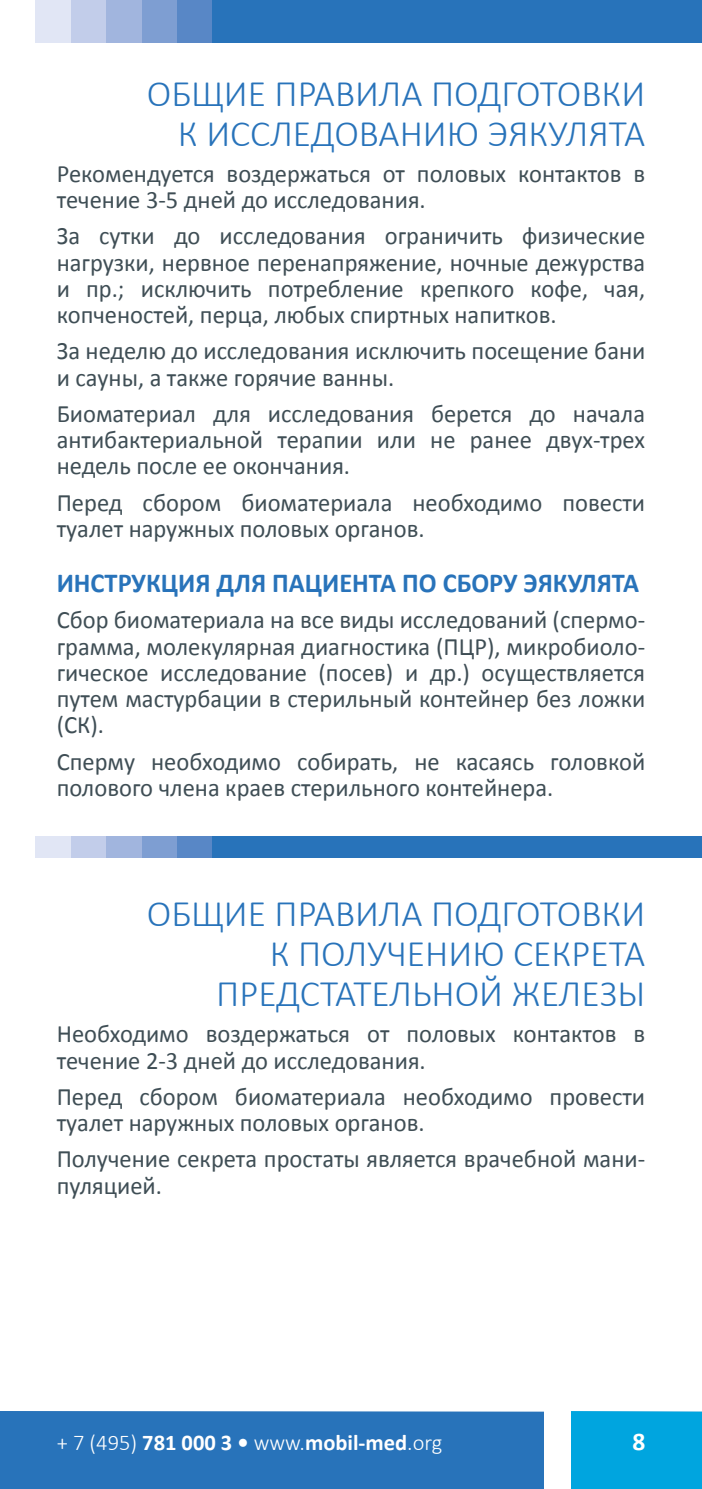
<style>
.page{position:relative;width:702px;height:1489px;background:#fff}
.page>*{position:absolute;margin:0;border:0;box-sizing:border-box;transform-origin:0 0}
.t1{font:300 37.5px/40px "Calibri";color:#2873ba;text-align:right}
.t2{font:700 27.5px "Calibri";color:#2873ba;scale:.96 1}
.t3{font:700 25.5px "Calibri";color:#fff}
.t4{font:25px/26.2px "Calibri";color:#3f4e55}
.t5{font:700 22.5px "Calibri";color:#fff}
.s1{font-weight:300}
</style>
<div class="page">
<div style="left:196px;top:836px;width:506px;height:21px;background:#2873ba"></div>
<div style="left:35px;top:836px;width:36px;height:21px;background:#e1e6f5"></div>
<div style="left:71px;top:836px;width:35px;height:21px;background:#c2cdea"></div>
<div style="left:106px;top:836px;width:36px;height:21px;background:#a1b5de"></div>
<div style="left:142px;top:836px;width:35px;height:21px;background:#7e9ed2"></div>
<div style="left:177px;top:836px;width:36px;height:21px;background:#5887c6"></div>
<div style="left:196px;top:0;width:506px;height:43px;background:#2873ba"></div>
<div style="left:35px;top:0;width:36px;height:43px;background:#e1e6f5"></div>
<div style="left:71px;top:0;width:35px;height:43px;background:#c2cdea"></div>
<div style="left:106px;top:0;width:36px;height:43px;background:#a1b5de"></div>
<div style="left:142px;top:0;width:35px;height:43px;background:#7e9ed2"></div>
<div style="left:177px;top:0;width:36px;height:43px;background:#5887c6"></div>
<div style="left:0;top:1411px;width:544px;height:77px;background:#2873ba"></div>
<div style="left:554px;top:1410px;width:148px;height:78px;background:#00a5df"></div>
<div style="left:544px;top:1410px;width:27px;height:78px;background:#fff"></div>
<h1 class="t1" style="left:147px;top:73px;width:499px">ОБЩИЕ ПРАВИЛА ПОДГОТОВКИ<br>К ИССЛЕДОВАНИЮ ЭЯКУЛЯТА</h1>
<p class="t4" style="left:57px;top:160px;width:590px">Рекомендуется воздержаться от половых контактов в течение 3-5 дней до исследования.</p>
<p class="t4" style="left:57px;top:222px;width:590px;text-align:justify">За сутки до исследования ограничить физические нагрузки, нервное перенапряжение, ночные дежурства и пр.; исключить потребление крепкого кофе, чая, копченостей, перца, любых спиртных напитков.</p>
<p class="t4" style="left:57px;top:337px;width:590px">За неделю до исследования исключить посещение бани и сауны, а также горячие ванны.</p>
<p class="t4" style="left:57px;top:400px;width:590px;text-align:justify">Биоматериал для исследования берется до начала антибактериальной терапии или не ранее двух-трех недель после ее окончания.</p>
<p class="t4" style="left:57px;top:488px;width:590px">Перед сбором биоматериала необходимо повести туалет наружных половых органов.</p>
<p class="t2" style="left:57px;top:563px;width:608px">ИНСТРУКЦИЯ ДЛЯ ПАЦИЕНТА ПО СБОРУ ЭЯКУЛЯТА</p>
<p class="t4" style="left:57px;top:606px;width:590px;text-align:justify">Сбор биоматериала на все виды исследований (спермо&shy;грамма, молекулярная диагностика (ПЦР), микробиоло&shy;гическое исследование (посев) и др.) осуществляется путем мастурбации в стерильный контейнер без ложки (СК).</p>
<p class="t4" style="left:57px;top:747px;width:590px">Сперму необходимо собирать, не касаясь головкой полового члена краев стерильного контейнера.</p>
<h1 class="t1" style="left:147px;top:893px;width:499px">ОБЩИЕ ПРАВИЛА ПОДГОТОВКИ<br>К ПОЛУЧЕНИЮ СЕКРЕТА<br>ПРЕДСТАТЕЛЬНОЙ ЖЕЛЕЗЫ</h1>
<p class="t4" style="left:57px;top:1020px;width:590px">Необходимо воздержаться от половых контактов в течение 2-3 дней до исследования.</p>
<p class="t4" style="left:57px;top:1082px;width:590px">Перед сбором биоматериала необходимо провести туалет наружных половых органов.</p>
<p class="t4" style="left:57px;top:1145px;width:590px">Получение секрета простаты является врачебной мани&shy;пуляцией.</p>
<p class="t5" style="left:57px;top:1426px;width:387px"><span class="s1">+ 7 (495)</span> 781 000 3 • <span class="s1">www.</span>mobil-med<span class="s1">.org</span></p>
<p class="t3" style="left:632px;top:1423px;width:14px">8</p>
</div>
